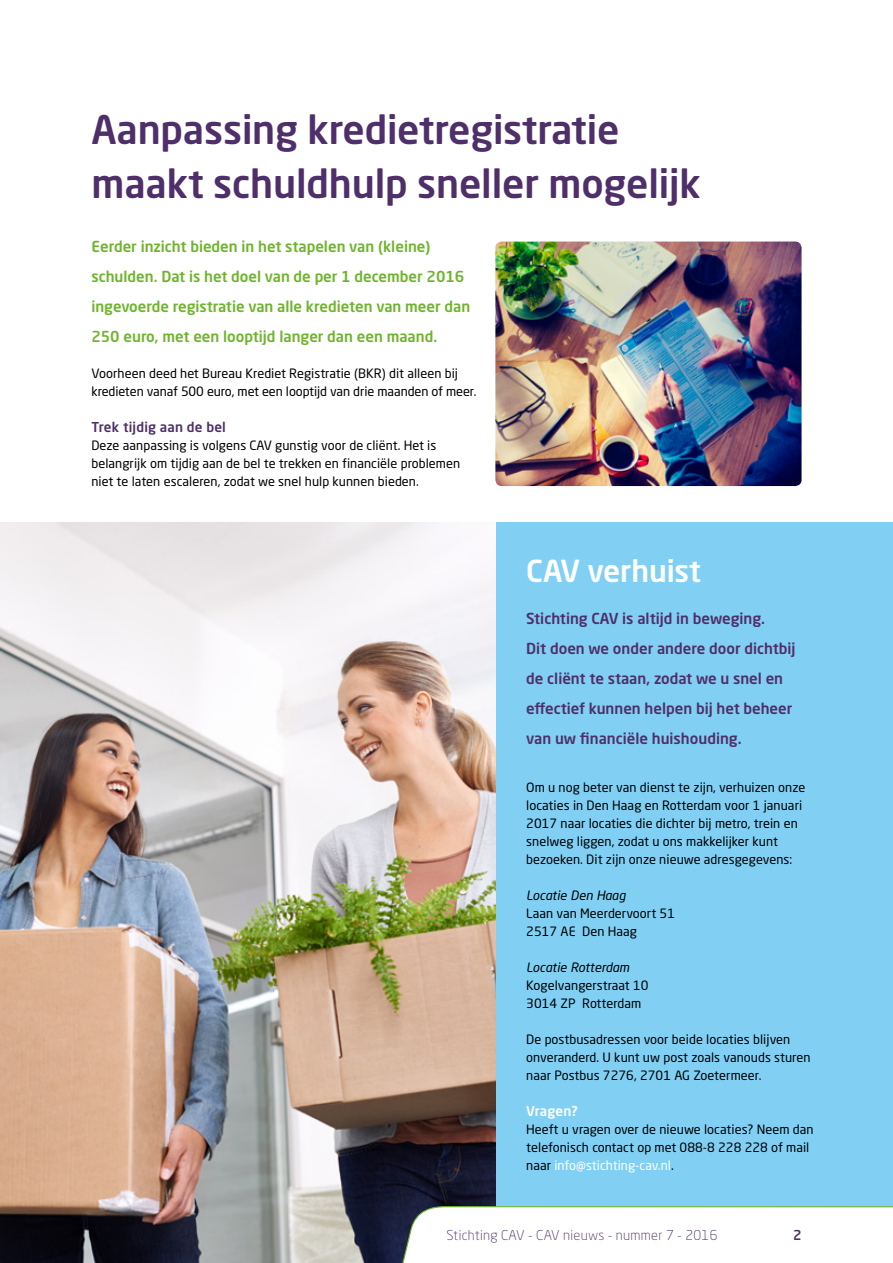
<style>
.page{position:relative;width:893px;height:1263px;background:#fff}
.page>*{position:absolute;margin:0;border:0;box-sizing:border-box;transform-origin:0 0}
.t1{font:500 39px/54px "Neo Sans Std";letter-spacing:-.005em;color:#4e2f69}
.t2{font:500 30px "Neo Sans Std";letter-spacing:-.005em;color:#fff}
.t3{font:500 15px/30px "Neo Sans Std";color:#6fb42d}
.t4{font:500 15px/30px "Neo Sans Std";color:#4e2f69}
.t5{font:300 13.5px "Neo Sans Std";letter-spacing:.02em;color:#4d3069}
.t6{font:500 13.5px "Neo Sans Std";letter-spacing:.015em;color:#4e2f69}
.t7{font:500 13.5px "Neo Sans Std";letter-spacing:.015em;color:#fff}
.t8{font:500 13.5px "Neo Sans Std";color:#4d3069}
.t9{font:12.75px/18px "Neo Sans Std";letter-spacing:.005em;color:#000}
.t10{font:italic 12.75px "Neo Sans Std";letter-spacing:.005em;color:#000}
.s1{color:#fff}
</style>
<div class="page">
<div style="left:0;top:522px;width:893px;height:741px;background:#81d0f4"></div>
<img style="left:0;top:522px;width:495px;height:741px">
<img style="left:495px;top:242px;width:306px;height:244px">
<svg style="left:399px;top:1205px;width:494px;height:58px"></svg>
<h1 class="t1" style="left:91px;top:102px;width:611px">Aanpassing kredietregistratie maakt schuldhulp sneller mogelijk</h1>
<p class="t3" style="left:91px;top:231px;width:380px">Eerder inzicht bieden in het stapelen van (kleine) schulden. Dat is het doel van de per 1 december 2016 ingevoerde registratie van alle kredieten van meer dan 250 euro, met een looptijd langer dan een maand.</p>
<p class="t9" style="left:91px;top:364px;width:387px">Voorheen deed het Bureau Krediet Registratie (BKR) dit alleen bij kredieten vanaf 500 euro, met een looptijd van drie maanden of meer.</p>
<p class="t6" style="left:91px;top:419px;width:136px">Trek tijdig aan de bel</p>
<p class="t9" style="left:91px;top:436px;width:370px">Deze aanpassing is volgens CAV gunstig voor de cliënt. Het is belangrijk om tijdig aan de bel te trekken en financiële problemen niet te laten escaleren, zodat we snel hulp kunnen bieden.</p>
<h2 class="t2" style="left:526px;top:552px;width:176px">CAV verhuist</h2>
<p class="t4" style="left:526px;top:603px;width:271px">Stichting CAV is altijd in beweging.<br>Dit doen we onder andere door dichtbij de cliënt te staan, zodat we u snel en effectief kunnen helpen bij het beheer van uw financiële huishouding.</p>
<p class="t9" style="left:526px;top:778px;width:281px">Om u nog beter van dienst te zijn, verhuizen onze locaties in Den Haag en Rotterdam voor 1 januari 2017 naar locaties die dichter bij metro, trein en snelweg liggen, zodat u ons makkelijker kunt bezoeken. Dit zijn onze nieuwe adresgegevens:</p>
<p class="t10" style="left:526px;top:888px;width:101px">Locatie Den Haag</p>
<p class="t9" style="left:526px;top:904px;width:150px">Laan van Meerdervoort 51<br>2517 AE Den Haag</p>
<p class="t10" style="left:526px;top:960px;width:105px">Locatie Rotterdam</p>
<p class="t9" style="left:526px;top:976px;width:124px">Kogelvangerstraat 10<br>3014 ZP Rotterdam</p>
<p class="t9" style="left:526px;top:1030px;width:286px">De postbusadressen voor beide locaties blijven onveranderd. U kunt uw post zoals vanouds sturen naar Postbus 7276, 2701 AG Zoetermeer.</p>
<p class="t7" style="left:526px;top:1103px;width:53px">Vragen?</p>
<p class="t9" style="left:526px;top:1120px;width:289px">Heeft u vragen over de nieuwe locaties? Neem dan telefonisch contact op met 088-8 228 228 of mail naar <span class="s1">info@stichting-cav.nl</span>.</p>
<p class="t5" style="left:446px;top:1227px;width:272px">Stichting CAV - CAV nieuws - nummer 7 - 2016</p>
<p class="t8" style="left:793px;top:1226px;width:10px">2</p>
</div>
